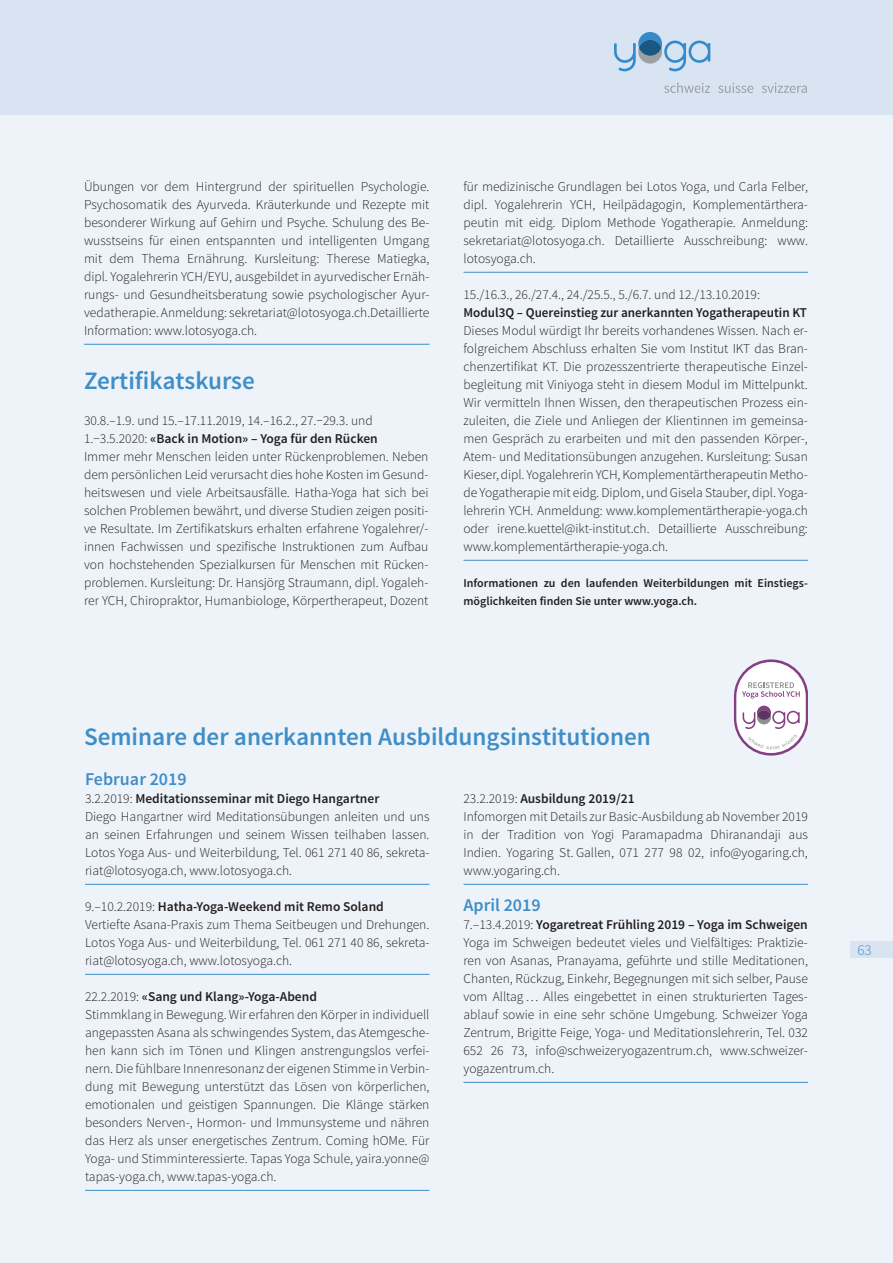
<style>
.page{position:relative;width:893px;height:1263px;background:#fff}
.page>*{position:absolute;margin:0;border:0;box-sizing:border-box;transform-origin:0 0}
.t1{font:600 25.2px "Source Sans Pro";color:#3f8ec8}
.t2{font:600 18px "Source Sans Pro";color:#3f8ec8}
.t3{font:300 15px "Source Sans Pro";color:#3f8ec8}
.t4{font:300 13.5px/18px "Source Sans Pro";color:#231f20}
.t5{font:600 13.5px "Source Sans Pro";color:#231f20}
.t6{font:600 12px/18px "Source Sans Pro";color:#231f20}
.s1{font-weight:600}
</style>
<div class="page">
<div style="left:0;top:115px;width:893px;height:1148px;background:#edf3f9"></div>
<div style="left:0;top:0;width:893px;height:115px;background:#d9e4f3"></div>
<div style="left:850px;top:941px;width:43px;height:16px;background:#d9e4f3"></div>
<svg style="left:664px;top:82px;width:46px;height:11px"></svg>
<svg style="left:718px;top:83px;width:35px;height:10px"></svg>
<svg style="left:762px;top:83px;width:45px;height:10px"></svg>
<svg style="left:614px;top:32px;width:96px;height:39px"></svg>
<div style="left:639px;top:40px;width:22px;height:16px;background:#1a5883;border-radius:50%"></div>
<hr style="left:85px;top:884px;width:344px;height:1px;background:#3f8ec8">
<hr style="left:85px;top:974px;width:344px;height:1px;background:#3f8ec8">
<hr style="left:85px;top:1190px;width:344px;height:1px;background:#3f8ec8">
<svg style="left:734px;top:659px;width:74px;height:97px"></svg>
<svg style="left:757px;top:710px;width:14px;height:10px"></svg>
<hr style="left:463px;top:884px;width:345px;height:1px;background:#3f8ec8">
<hr style="left:463px;top:1082px;width:345px;height:1px;background:#3f8ec8">
<hr style="left:84px;top:344px;width:345px;height:1px;background:#3f8ec8">
<hr style="left:463px;top:272px;width:345px;height:1px;background:#3f8ec8">
<hr style="left:463px;top:560px;width:345px;height:1px;background:#3f8ec8">
<p class="t4" style="left:84px;top:178px;width:347px;text-align:justify">Übungen vor dem Hintergrund der spirituellen Psychologie.<br>Psychosomatik des Ayurveda. Kräuterkunde und Rezepte mit besonderer Wirkung auf Gehirn und Psyche. Schulung des Be&shy;wusstseins für einen entspannten und intelligenten Umgang mit dem Thema Ernährung. Kursleitung: Therese Matiegka, dipl. Yogalehrerin YCH/EYU, ausgebildet in ayurvedischer Ernäh&shy;rungs- und Gesundheitsberatung sowie psychologischer Ayur&shy;vedatherapie. Anmeldung: sekretariat@lotosyoga.ch.Detaillierte Information: www.lotosyoga.ch.</p>
<h1 class="t1" style="left:84px;top:365px;width:172px">Zertifikatskurse</h1>
<p class="t4" style="left:84px;top:412px;width:346px">30.8.–1.9. und 15.–17.11.2019, 14.–16.2., 27.−29.3. und 1.−3.5.2020: <span class="s1">«Back in Motion» – Yoga für den Rücken<br></span>Immer mehr Menschen leiden unter Rückenproblemen. Neben dem persönlichen Leid verursacht dies hohe Kosten im Gesund&shy;heitswesen und viele Arbeitsausfälle. Hatha-Yoga hat sich bei solchen Problemen bewährt, und diverse Studien zeigen positi&shy;ve Resultate. Im Zertifikatskurs erhalten erfahrene Yogalehrer/- innen Fachwissen und spezifische Instruktionen zum Aufbau von hochstehenden Spezialkursen für Menschen mit Rücken&shy;problemen. Kursleitung: Dr. Hansjörg Straumann, dipl. Yogaleh&shy;rer YCH, Chiropraktor, Humanbiologe, Körpertherapeut, Dozent</p>
<p class="t4" style="left:463px;top:178px;width:346px;text-align:justify">für medizinische Grundlagen bei Lotos Yoga, und Carla Felber, dipl. Yogalehrerin YCH, Heilpädagogin, Komplementärthera&shy;peutin mit eidg. Diplom Methode Yogatherapie. Anmeldung: sekretariat@lotosyoga.ch. Detaillierte Ausschreibung: www. lotosyoga.ch.</p>
<p class="t4" style="left:463px;top:286px;width:298px">15./16.3., 26./27.4., 24./25.5., 5./6.7. und 12./13.10.2019:</p>
<p class="t5" style="left:463px;top:304px;width:345px">Modul3Q – Quereinstieg zur anerkannten Yogatherapeutin KT</p>
<p class="t4" style="left:463px;top:322px;width:346px;text-align:justify">Dieses Modul würdigt Ihr bereits vorhandenes Wissen. Nach er&shy;folgreichem Abschluss erhalten Sie vom Institut IKT das Bran&shy;chenzertifikat KT. Die prozesszentrierte therapeutische Einzel&shy;begleitung mit Viniyoga steht in diesem Modul im Mittelpunkt.<br>Wir vermitteln Ihnen Wissen, den therapeutischen Prozess ein&shy;zuleiten, die Ziele und Anliegen der Klientinnen im gemeinsa&shy;men Gespräch zu erarbeiten und mit den passenden Körper-, Atem- und Meditationsübungen anzugehen. Kursleitung: Susan Kieser, dipl. Yogalehrerin YCH, Komplementärtherapeutin Metho&shy;de Yogatherapie mit eidg. Diplom, und Gisela Stauber, dipl. Yoga&shy;lehrerin YCH. Anmeldung: www.komplementärtherapie-yoga.ch oder irene.kuettel@ikt-institut.ch. Detaillierte Ausschreibung: www.komplementärtherapie-yoga.ch.</p>
<p class="t6" style="left:463px;top:575px;width:345px">Informationen zu den laufenden Weiterbildungen mit Einstiegs&shy;möglichkeiten finden Sie unter www.yoga.ch.</p>
<h1 class="t1" style="left:84px;top:721px;width:568px">Seminare der anerkannten Ausbildungsinstitutionen</h1>
<h2 class="t2" style="left:85px;top:768px;width:103px">Februar 2019</h2>
<p class="t4" style="left:85px;top:790px;width:346px">3.2.2019: <span class="s1">Meditationsseminar mit Diego Hangartner<br></span>Diego Hangartner wird Meditationsübungen anleiten und uns an seinen Erfahrungen und seinem Wissen teilhaben lassen.<br>Lotos Yoga Aus- und Weiterbildung, Tel. 061 271 40 86, sekreta&shy;riat@lotosyoga.ch, www.lotosyoga.ch.</p>
<p class="t4" style="left:85px;top:898px;width:346px">9.–10.2.2019: <span class="s1">Hatha-Yoga-Weekend mit Remo Soland </span>Vertiefte Asana-Praxis zum Thema Seitbeugen und Drehungen.<br>Lotos Yoga Aus- und Weiterbildung, Tel. 061 271 40 86, sekreta&shy;riat@lotosyoga.ch, www.lotosyoga.ch.</p>
<p class="t4" style="left:85px;top:988px;width:346px">22.2.2019: <span class="s1">«Sang und Klang»-Yoga-Abend<br></span>Stimmklang in Bewegung. Wir erfahren den Körper in individuell angepassten Asana als schwingendes System, das Atemgesche&shy;hen kann sich im Tönen und Klingen anstrengungslos verfei&shy;nern. Die fühlbare Innenresonanz der eigenen Stimme in Verbin&shy;dung mit Bewegung unterstützt das Lösen von körperlichen, emotionalen und geistigen Spannungen. Die Klänge stärken besonders Nerven-, Hormon- und Immunsysteme und nähren das Herz als unser energetisches Zentrum. Coming hOMe. Für Yoga- und Stimminteressierte. Tapas Yoga Schule, yaira.yonne@ tapas-yoga.ch, www.tapas-yoga.ch.</p>
<p class="t4" style="left:463px;top:790px;width:346px">23.2.2019: <span class="s1">Ausbildung 2019/21<br></span>Infomorgen mit Details zur Basic-Ausbildung ab November 2019 in der Tradition von Yogi Paramapadma Dhiranandaji aus Indien. Yogaring St. Gallen, 071 277 98 02, info@yogaring.ch, www.yogaring.ch.</p>
<h2 class="t2" style="left:463px;top:894px;width:79px">April 2019</h2>
<p class="t4" style="left:463px;top:916px;width:346px;text-align:justify">7.–13.4.2019: <span class="s1">Yogaretreat Frühling 2019 – Yoga im Schweigen </span>Yoga im Schweigen bedeutet vieles und Vielfältiges: Praktizie&shy;ren von Asanas, Pranayama, geführte und stille Meditationen, Chanten, Rückzug, Einkehr, Begegnungen mit sich selber, Pause vom Alltag … Alles eingebettet in einen strukturierten Tages&shy;ablauf sowie in eine sehr schöne Umgebung. Schweizer Yoga Zentrum, Brigitte Feige, Yoga- und Meditationslehrerin, Tel. 032<br>652 26 73, info@schweizeryogazentrum.ch, www.schweizer&shy;yogazentrum.ch.</p>
<p class="t3" style="left:857px;top:941px;width:16px">63</p>
</div>
